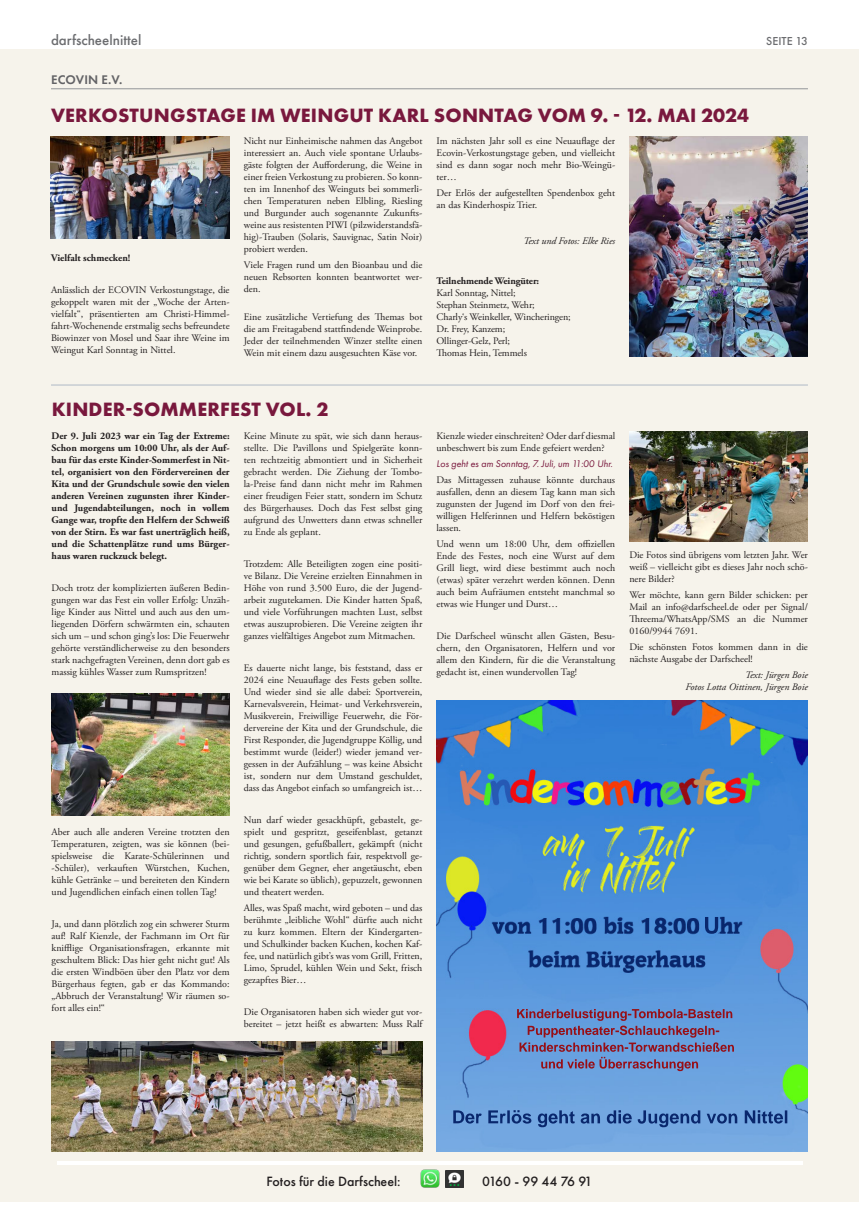
<style>
.page{position:relative;width:859px;height:1208px;background:#fff}
.page>*{position:absolute;margin:0;border:0;box-sizing:border-box;transform-origin:0 0}
.t1{font:700 20px "Futura PT";letter-spacing:.01em;color:#79183d}
.t2{font:500 15px "Futura PT";color:#6c6d70}
.t3{font:500 14px "Futura PT";color:#231f20}
.t4{font:500 14px "Futura PT";letter-spacing:-.085em;color:#231f20}
.t5{font:600 13px "Futura PT";letter-spacing:.01em;color:#636366}
.t6{font:500 12px "Futura PT";color:#6c6d70}
.t7{font:10px/12px "Adobe Garamond Pro";color:#231f20;text-align:justify}
.t8{font:700 10px/12px "Adobe Garamond Pro";color:#231f20;text-align:justify}
.t9{font:italic 10px/12px "Adobe Garamond Pro";color:#231f20;text-align:right}
.t10{font:italic 10px "Futura PT";color:#79183d}
</style>
<div class="page">
<div style="left:0;top:0;width:859px;height:1202px;background:#f6f3eb"></div>
<img style="left:446px;top:1170px;width:17px;height:17px">
<div style="left:0;top:0;width:859px;height:48px;background:#fff"></div>
<hr style="left:57px;top:1161px;width:745px;height:3px;background:#fff">
<img style="left:420px;top:1169px;width:20px;height:19px">
<hr style="left:51px;top:88px;width:757px;height:1px;background:#939598">
<hr style="left:51px;top:384px;width:757px;height:1px;background:#afb9c6">
<img style="left:629px;top:136px;width:179px;height:220px">
<img style="left:51px;top:136px;width:179px;height:103px">
<img style="left:629px;top:432px;width:179px;height:110px">
<img style="left:51px;top:1041px;width:371px;height:110px">
<img style="left:436px;top:701px;width:372px;height:450px">
<img style="left:51px;top:693px;width:179px;height:122px">
<h2 class="t2" style="left:51px;top:31px;width:92px">darfscheelnittel</h2>
<p class="t6" style="left:766px;top:34px;width:43px">SEITE 13</p>
<h3 class="t5" style="left:51px;top:71px;width:73px">ECOVIN E.V.</h3>
<h1 class="t1" style="left:51px;top:102px;width:700px">VERKOSTUNGSTAGE IM WEINGUT KARL SONNTAG VOM 9. - 12. MAI 2024</h1>
<p class="t8" style="left:51px;top:252px;width:81px">Vielfalt schmecken!</p>
<p class="t7" style="left:51px;top:284px;width:180px">Anlässlich der ECOVIN Verkostungstage, die gekoppelt waren mit der „Woche der Arten&shy;vielfalt“, präsentierten am Christi-Himmel&shy;fahrt-Wochenende erstmalig sechs befreundete Biowinzer von Mosel und Saar ihre Weine im Weingut Karl Sonntag in Nittel.</p>
<p class="t7" style="left:244px;top:135px;width:180px">Nicht nur Einheimische nahmen das Angebot interessiert an. Auch viele spontane Urlaubs&shy;gäste folgten der Aufforderung, die Weine in einer freien Verkostung zu probieren. So konn&shy;ten im Innenhof des Weinguts bei sommerli&shy;chen Temperaturen neben Elbling, Riesling und Burgunder auch sogenannte Zukunfts&shy;weine aus resistenten PIWI (pilzwiderstandsfä&shy;hig)-Trauben (Solaris, Sauvignac, Satin Noir) probiert werden.</p>
<p class="t7" style="left:244px;top:259px;width:180px">Viele Fragen rund um den Bioanbau und die neuen Rebsorten konnten beantwortet wer&shy;den.</p>
<p class="t7" style="left:244px;top:311px;width:180px">Eine zusätzliche Vertiefung des Themas bot die am Freitagabend stattfindende Weinprobe.<br>Jeder der teilnehmenden Winzer stellte einen Wein mit einem dazu ausgesuchten Käse vor.</p>
<p class="t7" style="left:437px;top:135px;width:180px">Im nächsten Jahr soll es eine Neuauflage der Ecovin-Verkostungstage geben, und vielleicht sind es dann sogar noch mehr Bio-Weingü&shy;ter…</p>
<p class="t7" style="left:437px;top:187px;width:180px">Der Erlös der aufgestellten Spendenbox geht an das Kinderhospiz Trier.</p>
<p class="t9" style="left:523px;top:235px;width:93px">Text und Fotos: Elke Ries</p>
<p class="t8" style="left:437px;top:275px;width:104px">Teilnehmende Weingüter:</p>
<p class="t7" style="left:437px;top:287px;width:136px;text-align:left">Karl Sonntag, Nittel;<br>Stephan Steinmetz, Wehr;<br>Charly‘s Weinkeller, Wincheringen;<br>Dr. Frey, Kanzem;<br>Ollinger-Gelz, Perl;<br>Thomas Hein, Temmels</p>
<h1 class="t1" style="left:52px;top:396px;width:278px">KINDER-SOMMERFEST VOL. 2</h1>
<p class="t7" style="left:244px;top:430px;width:180px">Keine Minute zu spät, wie sich dann heraus&shy;stellte. Die Pavillons und Spielgeräte konn&shy;ten rechtzeitig abmontiert und in Sicherheit gebracht werden. Die Ziehung der Tombo&shy;la-Preise fand dann nicht mehr im Rahmen einer freudigen Feier statt, sondern im Schutz des Bürgerhauses. Doch das Fest selbst ging aufgrund des Unwetters dann etwas schneller zu Ende als geplant.</p>
<p class="t7" style="left:244px;top:558px;width:180px">Trotzdem: Alle Beteiligten zogen eine positi&shy;ve Bilanz. Die Vereine erzielten Einnahmen in Höhe von rund 3.500 Euro, die der Jugend&shy;arbeit zugutekamen. Die Kinder hatten Spaß, und viele Vorführungen machten Lust, selbst etwas auszuprobieren. Die Vereine zeigten ihr ganzes vielfältiges Angebot zum Mitmachen.</p>
<p class="t7" style="left:244px;top:662px;width:180px">Es dauerte nicht lange, bis feststand, dass er 2024 eine Neuauflage des Fests geben sollte.<br>Und wieder sind sie alle dabei: Sportverein, Karnevalsverein, Heimat- und Verkehrsverein, Musikverein, Freiwillige Feuerwehr, die För&shy;dervereine der Kita und der Grundschule, die First Responder, die Jugendgruppe Köllig, und bestimmt wurde (leider!) wieder jemand ver&shy;gessen in der Aufzählung – was keine Absicht ist, sondern nur dem Umstand geschuldet, dass das Angebot einfach so umfangreich ist…</p>
<p class="t7" style="left:244px;top:814px;width:180px">Nun darf wieder gesackhüpft, gebastelt, ge&shy;spielt und gespritzt, geseifenblast, getanzt und gesungen, gefußballert, gekämpft (nicht richtig, sondern sportlich fair, respektvoll ge&shy;genüber dem Gegner, eher angetäuscht, eben wie bei Karate so üblich), gepuzzelt, gewonnen und theatert werden.</p>
<p class="t7" style="left:244px;top:902px;width:180px">Alles, was Spaß macht, wird geboten – und das berühmte „leibliche Wohl“ dürfte auch nicht zu kurz kommen. Eltern der Kindergarten&shy;und Schulkinder backen Kuchen, kochen Kaf&shy;fee, und natürlich gibt’s was vom Grill, Fritten, Limo, Sprudel, kühlen Wein und Sekt, frisch gezapftes Bier…</p>
<p class="t7" style="left:244px;top:1006px;width:180px">Die Organisatoren haben sich wieder gut vor&shy;bereitet – jetzt heißt es abwarten: Muss Ralf</p>
<p class="t8" style="left:52px;top:430px;width:180px">Der 9. Juli 2023 war ein Tag der Extreme:<br>Schon morgens um 10:00 Uhr, als der Auf&shy;bau für das erste Kinder-Sommerfest in Nit&shy;tel, organisiert von den Fördervereinen der Kita und der Grundschule sowie den vielen anderen Vereinen zugunsten ihrer Kinder&shy;und Jugendabteilungen, noch in vollem Gange war, tropfte den Helfern der Schweiß von der Stirn. Es war fast unerträglich heiß, und die Schattenplätze rund ums Bürger&shy;haus waren ruckzuck belegt.</p>
<p class="t7" style="left:52px;top:582px;width:180px">Doch trotz der komplizierten äußeren Bedin&shy;gungen war das Fest ein voller Erfolg: Unzäh&shy;lige Kinder aus Nittel und auch aus den um&shy;liegenden Dörfern schwärmten ein, schauten sich um – und schon ging’s los: Die Feuerwehr gehörte verständlicherweise zu den besonders stark nachgefragten Vereinen, denn dort gab es massig kühles Wasser zum Rumspritzen!</p>
<p class="t7" style="left:52px;top:826px;width:180px">Aber auch alle anderen Vereine trotzten den Temperaturen, zeigten, was sie können (bei&shy;spielsweise die Karate-Schülerinnen und -Schüler), verkauften Würstchen, Kuchen, kühle Getränke – und bereiteten den Kindern und Jugendlichen einfach einen tollen Tag!</p>
<p class="t7" style="left:52px;top:918px;width:180px">Ja, und dann plötzlich zog ein schwerer Sturm auf! Ralf Kienzle, der Fachmann im Ort für knifflige Organisationsfragen, erkannte mit geschultem Blick: Das hier geht nicht gut! Als die ersten Windböen über den Platz vor dem Bürgerhaus fegten, gab er das Kommando: „Abbruch der Veranstaltung! Wir räumen so&shy;fort alles ein!“</p>
<p class="t7" style="left:436px;top:430px;width:180px">Kienzle wieder einschreiten? Oder darf diesmal unbeschwert bis zum Ende gefeiert werden?</p>
<p class="t10" style="left:436px;top:458px;width:178px">Los geht es am Sonntag, 7. Juli, um 11:00 Uhr.</p>
<p class="t7" style="left:436px;top:474px;width:180px">Das Mittagessen zuhause könnte durchaus ausfallen, denn an diesem Tag kann man sich zugunsten der Jugend im Dorf von den frei&shy;willigen Helferinnen und Helfern beköstigen lassen.</p>
<p class="t7" style="left:436px;top:538px;width:180px">Und wenn um 18:00 Uhr, dem offiziellen Ende des Festes, noch eine Wurst auf dem Grill liegt, wird diese bestimmt auch noch (etwas) später verzehrt werden können. Denn auch beim Aufräumen entsteht manchmal so etwas wie Hunger und Durst…</p>
<p class="t7" style="left:436px;top:630px;width:180px">Die Darfscheel wünscht allen Gästen, Besu&shy;chern, den Organisatoren, Helfern und vor allem den Kindern, für die die Veranstaltung gedacht ist, einen wundervollen Tag!</p>
<p class="t7" style="left:629px;top:549px;width:180px">Die Fotos sind übrigens vom letzten Jahr. Wer weiß – vielleicht gibt es dieses Jahr noch schö&shy;nere Bilder?</p>
<p class="t7" style="left:629px;top:589px;width:180px">Wer möchte, kann gern Bilder schicken: per Mail an info@darfscheel.de oder per Signal/ Threema/WhatsApp/SMS an die Nummer 0160/9944 7691.</p>
<p class="t7" style="left:629px;top:641px;width:180px">Die schönsten Fotos kommen dann in die nächste Ausgabe der Darfscheel!</p>
<p class="t9" style="left:685px;top:669px;width:124px">Text: Jürgen Boie<br>Fotos Lotta Oittinen, Jürgen Boie</p>
<h3 class="t3" style="left:266px;top:1173px;width:136px">Fotos für die Darfscheel:</h3>
<h3 class="t4" style="left:482px;top:1173px;width:112px">0160 - 99 44 76 91</h3>
</div>
